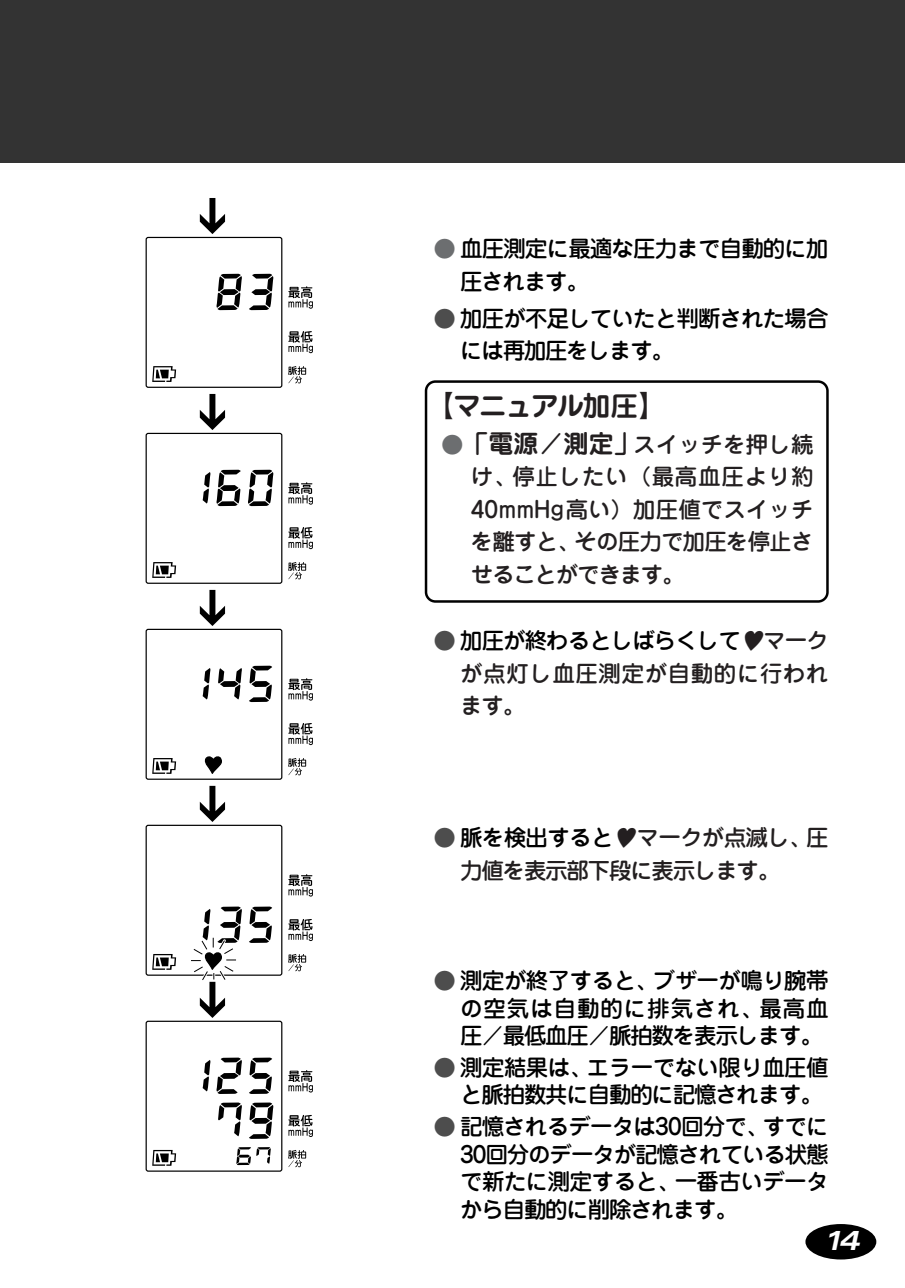
<style>
.page{position:relative;width:905px;height:1288px;background:#fff}
.page>*{position:absolute;margin:0;border:0;box-sizing:border-box;transform-origin:0 0}
.t1{font:700 27.5px "Jun 501";letter-spacing:-.055em;color:#231f20}
.t2{font:italic 700 expanded 27.5px "Univers";color:#fff}
.t3{font:500 22.5px/27.5px "Jun 34";letter-spacing:-.04em;color:#000}
.t4{font:500 22.5px/32.5px "Jun 34";letter-spacing:-.035em;color:#231f20;text-align:justify}
.t5{font:500 22.5px/32.5px "Jun 34";letter-spacing:-.055em;color:#231f20}
.s1{color:#6c6e70}
.s2{color:#4d4d4d}
.s3{font-family:"Jun 501";font-weight:700;font-size:25px}
.s4{color:#000}
</style>
<div class="page">
<div style="left:0;top:0;width:905px;height:163px;background:#333"></div>
<div style="left:805px;top:1224px;width:71px;height:35px;background:#000;border-radius:50%"></div>
<svg style="left:199px;top:198px;width:27px;height:36px"></svg>
<svg style="left:200px;top:394px;width:25px;height:36px"></svg>
<div style="left:146px;top:237px;width:136px;height:151px;border:1px solid #000;border-radius:2px"></div>
<svg style="left:249px;top:274px;width:24px;height:36px"></svg>
<svg style="left:216px;top:274px;width:26px;height:36px"></svg>
<svg style="left:152px;top:366px;width:24px;height:16px"></svg>
<svg style="left:288px;top:286px;width:25px;height:23px"></svg>
<svg style="left:288px;top:331px;width:25px;height:22px"></svg>
<svg style="left:288px;top:366px;width:18px;height:17px"></svg>
<svg style="left:200px;top:590px;width:25px;height:36px"></svg>
<div style="left:146px;top:433px;width:136px;height:151px;border:1px solid #000;border-radius:2px"></div>
<svg style="left:248px;top:470px;width:25px;height:36px"></svg>
<svg style="left:216px;top:470px;width:25px;height:36px"></svg>
<svg style="left:203px;top:472px;width:7px;height:31px"></svg>
<svg style="left:152px;top:562px;width:24px;height:16px"></svg>
<svg style="left:288px;top:482px;width:25px;height:22px"></svg>
<svg style="left:288px;top:527px;width:25px;height:22px"></svg>
<svg style="left:288px;top:562px;width:18px;height:17px"></svg>
<svg style="left:200px;top:786px;width:25px;height:36px"></svg>
<div style="left:146px;top:629px;width:136px;height:151px;border:1px solid #000;border-radius:2px"></div>
<svg style="left:249px;top:665px;width:23px;height:37px"></svg>
<svg style="left:218px;top:668px;width:24px;height:31px"></svg>
<svg style="left:203px;top:668px;width:7px;height:31px"></svg>
<svg style="left:152px;top:758px;width:24px;height:16px"></svg>
<svg style="left:204px;top:756px;width:18px;height:18px"></svg>
<svg style="left:288px;top:678px;width:25px;height:22px"></svg>
<svg style="left:288px;top:723px;width:25px;height:22px"></svg>
<svg style="left:288px;top:758px;width:18px;height:17px"></svg>
<div style="left:146px;top:824px;width:136px;height:151px;border:1px solid #000;border-radius:2px"></div>
<svg style="left:152px;top:954px;width:24px;height:15px"></svg>
<svg style="left:249px;top:906px;width:23px;height:37px"></svg>
<svg style="left:288px;top:874px;width:25px;height:22px"></svg>
<svg style="left:288px;top:919px;width:25px;height:22px"></svg>
<svg style="left:288px;top:954px;width:18px;height:17px"></svg>
<div style="left:146px;top:1020px;width:136px;height:151px;border:1px solid #000;border-radius:2px"></div>
<svg style="left:249px;top:1057px;width:23px;height:37px"></svg>
<svg style="left:236px;top:1147px;width:35px;height:18px"></svg>
<svg style="left:216px;top:1057px;width:26px;height:37px"></svg>
<svg style="left:203px;top:1060px;width:7px;height:31px"></svg>
<svg style="left:152px;top:1149px;width:24px;height:16px"></svg>
<svg style="left:249px;top:1102px;width:24px;height:36px"></svg>
<svg style="left:218px;top:1102px;width:24px;height:34px"></svg>
<svg style="left:288px;top:1070px;width:25px;height:22px"></svg>
<svg style="left:288px;top:1115px;width:25px;height:22px"></svg>
<svg style="left:288px;top:1150px;width:18px;height:17px"></svg>
<svg style="left:188px;top:906px;width:54px;height:112px"></svg>
<svg style="left:425px;top:380px;width:404px;height:222px"></svg>
<p class="t3" style="left:460px;top:235px;width:370px;line-height:32.5px;text-indent:-27px"><span class="s1">●</span> 血圧測定に最適な圧力まで自動的に加圧されます。</p>
<p class="t3" style="left:460px;top:304px;width:370px;line-height:32.5px;text-indent:-27px"><span class="s2">●</span> 加圧が不足していたと判断された場合には再加圧をします。</p>
<p class="t1" style="left:427px;top:395px;width:240px">【マニュアル加圧】</p>
<p class="t4" style="left:471px;top:430px;width:344px;text-indent:-30px"><span class="s1">●</span><span class="s3">「電源／測定」</span>スイッチを押し続け、停止したい（最高血圧より約40mmHg高い）加圧値でスイッチを離すと、その圧力で加圧を停止させることができます。</p>
<p class="t4" style="left:460px;top:627px;width:370px;text-indent:-27px"><span class="s2">●</span> <span class="s4">加圧が終わるとしばらくして</span> マークが点灯し血圧測定が自動的に行われます。</p>
<p class="t5" style="left:460px;top:824px;width:370px;text-indent:-27px"><span class="s2">●</span> <span class="s4">脈を検出すると</span> マークが点滅し、圧力値を表示部下段に表示します。</p>
<p class="t3" style="left:460px;top:969px;width:370px;text-align:justify;text-indent:-27px"><span class="s2">●</span> 測定が終了すると、ブザーが鳴り腕帯の空気は自動的に排気され、最高血圧／最低血圧／脈拍数を表示します。</p>
<p class="t3" style="left:434px;top:1056px;width:397px;text-align:right"><span class="s2">●</span> 測定結果は、エラーでない限り血圧値と脈拍数共に自動的に記憶されます。</p>
<p class="t3" style="left:460px;top:1115px;width:370px;text-align:justify;text-indent:-27px"><span class="s2">●</span> 記憶されるデータは30回分で、すでに30回分のデータが記憶されている状態で新たに測定すると、一番古いデータから自動的に削除されます。</p>
<p class="t2" style="left:823px;top:1230px;width:38px">14</p>
</div>
